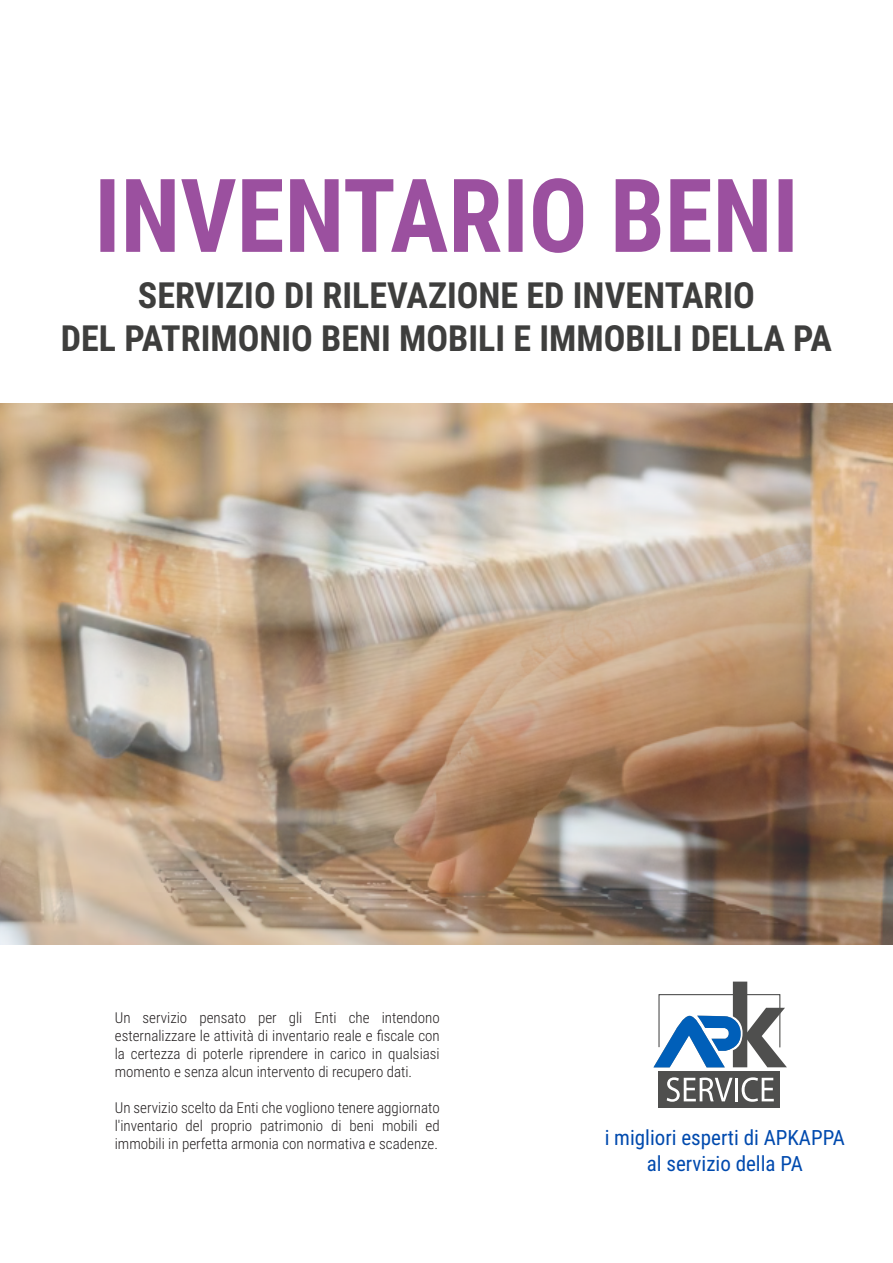
<style>
.page{position:relative;width:893px;height:1263px;background:#fff}
.page>*{position:absolute;margin:0;border:0;box-sizing:border-box;transform-origin:0 0}
.t1{font:700 36px/43.2px "Roboto Condensed";color:#3e3e3d;text-align:center}
.t2{font:21px/25.2px "Roboto Condensed";color:#004aae;text-align:center}
.t3{font:300 15px/18px "Roboto Condensed";color:#231f20;text-align:justify}
</style>
<div class="page">
<div style="left:659px;top:1071px;width:121px;height:37px;background:#4f4f4e"></div>
<svg style="left:667px;top:1077px;width:65px;height:25px"></svg>
<hr style="left:735px;top:1078px;width:3px;height:23px;background:#fff">
<svg style="left:742px;top:1077px;width:32px;height:25px"></svg>
<svg style="left:653px;top:981px;width:134px;height:86px"></svg>
<img style="left:0;top:403px;width:893px;height:542px">
<svg style="left:100px;top:178px;width:693px;height:75px"></svg>
<h1 class="t1" style="left:61px;top:272px;width:773px">SERVIZIO DI RILEVAZIONE ED INVENTARIO<br>DEL PATRIMONIO BENI MOBILI E IMMOBILI DELLA PA</h1>
<p class="t3" style="left:115px;top:1008px;width:326px">Un servizio pensato per gli Enti che intendono esternalizzare le attività di inventario reale e fiscale con la certezza di poterle riprendere in carico in qualsiasi momento e senza alcun intervento di recupero dati.</p>
<p class="t3" style="left:115px;top:1098px;width:326px">Un servizio scelto da Enti che vogliono tenere aggiornato l'inventario del proprio patrimonio di beni mobili ed immobili in perfetta armonia con normativa e scadenze.</p>
<h2 class="t2" style="left:605px;top:1124px;width:242px">i migliori esperti di APKAPPA al servizio della PA</h2>
</div>
